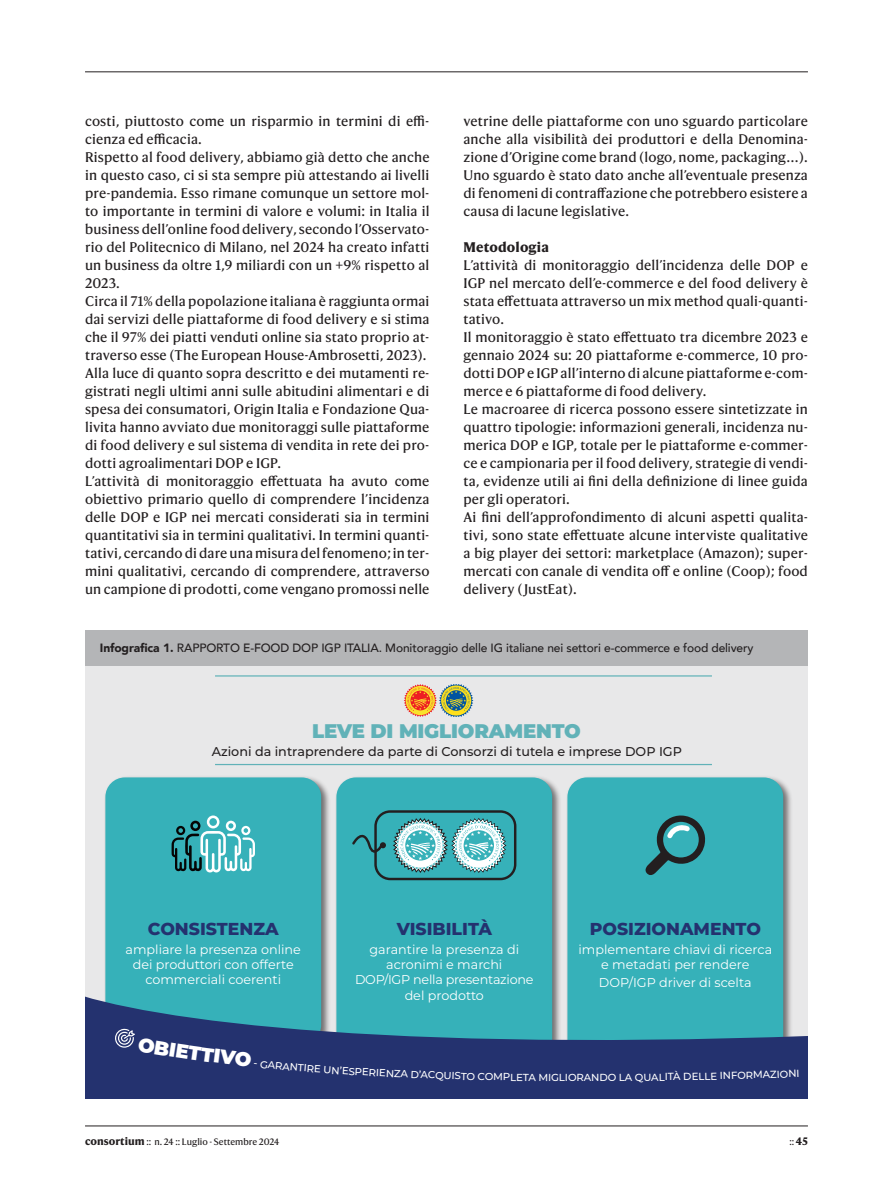
<style>
.page{position:relative;width:893px;height:1191px;background:#fff}
.page>*{position:absolute;margin:0;border:0;box-sizing:border-box;transform-origin:0 0}
.t1{font:900 19.65px "Montserrat";letter-spacing:-.01em;color:#61b2b8}
.t2{font:800 17.25px "Montserrat";color:#24326f}
.t3{font:13.5px/18px "Harding Text Web";letter-spacing:.01em;color:#231f20;text-align:justify}
.t4{font:700 13.5px "Harding Text Web";letter-spacing:.01em;color:#231f20}
.t5{font:12.75px/15.3px "Montserrat";color:#fff;text-align:center}
.t6{font:500 12.75px "Montserrat";color:#231f20}
.t7{font:12.75px/15.3px "Montserrat";letter-spacing:-.02em;color:#fff;text-align:center}
.t8{font:500 12px "Avenir";letter-spacing:-.01em;color:#231f20}
.t9{font:500 10.2px "Montserrat";letter-spacing:-.015em;color:#fff}
.t10{font:9px "Harding Text Web";color:#231f20}
.s1{font-weight:900}
.s2{font-weight:700;font-size:10.5px}
</style>
<div class="page">
<hr style="left:85px;top:1125px;width:723px;height:1px;background:#231f20">
<hr style="left:85px;top:72px;width:723px;height:1px;background:#231f20">
<div style="left:85px;top:630px;width:723px;height:468px;background:#e8e8e9"></div>
<div style="left:85px;top:630px;width:723px;height:35px;background:#b4b5b7"></div>
<div style="left:566px;top:775px;width:226px;height:304px;background:#231f20;opacity:.6"></div>
<div style="left:567px;top:777px;width:216px;height:293px;background:#36b1b9;border-radius:19px"></div>
<div style="left:335px;top:775px;width:226px;height:296px;background:#231f20;opacity:.6"></div>
<div style="left:336px;top:777px;width:216px;height:285px;background:#36b1b9;border-radius:19px"></div>
<div style="left:104px;top:775px;width:226px;height:278px;background:#231f20;opacity:.6"></div>
<div style="left:105px;top:777px;width:216px;height:267px;background:#36b1b9;border-radius:19px"></div>
<hr style="left:215px;top:675px;width:497px;height:1px;background:#61b2b8">
<hr style="left:215px;top:764px;width:497px;height:1px;background:#61b2b8">
<svg style="left:404px;top:684px;width:69px;height:33px"></svg>
<svg style="left:172px;top:815px;width:83px;height:58px"></svg>
<svg style="left:393px;top:818px;width:113px;height:55px"></svg>
<div style="left:374px;top:810px;width:142px;height:70px;border:2px solid #231f20;border-radius:15px"></div>
<svg style="left:352px;top:825px;width:34px;height:37px"></svg>
<svg style="left:646px;top:815px;width:59px;height:60px"></svg>
<svg style="left:85px;top:985px;width:723px;height:113px;fill:#24326f"></svg>
<div style="left:115px;top:1028px;width:152px;height:40px;background:#24326f"></div>
<p class="t3" style="left:85px;top:112px;width:346px">costi, piuttosto come un risparmio in termini di effi&shy;cienza ed efficacia.</p>
<p class="t3" style="left:85px;top:148px;width:346px">Rispetto al food delivery, abbiamo già detto che anche in questo caso, ci si sta sempre più attestando ai livelli pre-pandemia. Esso rimane comunque un settore mol&shy;to importante in termini di valore e volumi: in Italia il business dell’online food delivery, secondo l’Osservato&shy;rio del Politecnico di Milano, nel 2024 ha creato infatti un business da oltre 1,9 miliardi con un +9% rispetto al 2023.</p>
<p class="t3" style="left:85px;top:292px;width:346px">Circa il 71% della popolazione italiana è raggiunta ormai dai servizi delle piattaforme di food delivery e si stima che il 97% dei piatti venduti online sia stato proprio at&shy;traverso esse (The European House-Ambrosetti, 2023).</p>
<p class="t3" style="left:85px;top:364px;width:346px">Alla luce di quanto sopra descritto e dei mutamenti re&shy;gistrati negli ultimi anni sulle abitudini alimentari e di spesa dei consumatori, Origin Italia e Fondazione Qua&shy;livita hanno avviato due monitoraggi sulle piattaforme di food delivery e sul sistema di vendita in rete dei pro&shy;dotti agroalimentari DOP e IGP.</p>
<p class="t3" style="left:85px;top:472px;width:346px">L’attività di monitoraggio effettuata ha avuto come obiettivo primario quello di comprendere l’incidenza delle DOP e IGP nei mercati considerati sia in termini quantitativi sia in termini qualitativi. In termini quanti&shy;tativi, cercando di dare una misura del fenomeno; in ter&shy;mini qualitativi, cercando di comprendere, attraverso un campione di prodotti, come vengano promossi nelle</p>
<p class="t3" style="left:463px;top:112px;width:346px">vetrine delle piattaforme con uno sguardo particolare anche alla visibilità dei produttori e della Denomina&shy;zione d’Origine come brand (logo, nome, packaging…).<br>Uno sguardo è stato dato anche all’eventuale presenza di fenomeni di contraffazione che potrebbero esistere a causa di lacune legislative.</p>
<p class="t4" style="left:463px;top:239px;width:87px">Metodologia</p>
<p class="t3" style="left:463px;top:256px;width:346px">L’attività di monitoraggio dell’incidenza delle DOP e IGP nel mercato dell’e-commerce e del food delivery è stata effettuata attraverso un mix method quali-quanti&shy;tativo.</p>
<p class="t3" style="left:463px;top:328px;width:346px">Il monitoraggio è stato effettuato tra dicembre 2023 e gennaio 2024 su: 20 piattaforme e-commerce, 10 pro&shy;dotti DOP e IGP all’interno di alcune piattaforme e-com&shy;merce e 6 piattaforme di food delivery.</p>
<p class="t3" style="left:463px;top:400px;width:346px">Le macroaree di ricerca possono essere sintetizzate in quattro tipologie: informazioni generali, incidenza nu&shy;merica DOP e IGP, totale per le piattaforme e-commer&shy;ce e campionaria per il food delivery, strategie di vendi&shy;ta, evidenze utili ai fini della definizione di linee guida per gli operatori.</p>
<p class="t3" style="left:463px;top:508px;width:346px">Ai fini dell’approfondimento di alcuni aspetti qualita&shy;tivi, sono state effettuate alcune interviste qualitative a big player dei settori: marketplace (Amazon); super&shy;mercati con canale di vendita off e online (Coop); food delivery ( JustEat).</p>
<p class="t8" style="left:100px;top:637px;width:655px"><span class="s1">Infografica 1.</span> RAPPORTO E-FOOD DOP IGP ITALIA. Monitoraggio delle IG italiane nei settori e-commerce e food delivery</p>
<p class="t1" style="left:312px;top:716px;width:270px">LEVE DI MIGLIORAMENTO</p>
<p class="t6" style="left:212px;top:742px;width:472px">Azioni da intraprendere da parte di Consorzi di tutela e imprese DOP IGP</p>
<p class="t2" style="left:148px;top:916px;width:132px">CONSISTENZA</p>
<p class="t5" style="left:126px;top:941px;width:177px">ampliare la presenza online dei produttori con offerte commerciali coerenti</p>
<p class="t2" style="left:397px;top:916px;width:97px">VISIBILITÀ</p>
<p class="t5" style="left:369px;top:941px;width:151px">garantire la presenza di acronimi e marchi</p>
<p class="t7" style="left:355px;top:971px;width:180px">DOP/IGP nella presentazione del prodotto</p>
<p class="t2" style="left:590px;top:916px;width:173px">POSIZIONAMENTO</p>
<p class="t5" style="left:578px;top:941px;width:195px">implementare chiavi di ricerca e metadati per rendere</p>
<p class="t5" style="left:599px;top:974px;width:154px">DOP/IGP driver di scelta</p>
<p class="t9" style="left:268px;top:1057px;width:38px;rotate:5deg">ARANT</p>
<p class="t9" style="left:304px;top:1060px;width:47px;rotate:4deg">IRE UN’E</p>
<p class="t9" style="left:349px;top:1064px;width:54px;rotate:3deg">SPERIENZ</p>
<p class="t9" style="left:401px;top:1066px;width:68px;rotate:2deg">A D’ACQUIST</p>
<p class="t9" style="left:467px;top:1069px;width:71px;rotate:1deg">O COMPLETA</p>
<p class="t9" style="left:538px;top:1070px;width:88px">MIGLIORANDO L</p>
<p class="t9" style="left:625px;top:1070px;width:100px;rotate:-1deg">A QUALITÀ DELLE I</p>
<p class="t9" style="left:722px;top:1068px;width:78px;rotate:-2deg">NFORMAZIONI</p>
<p class="t10" style="left:85px;top:1136px;width:196px"><span class="s2">consortium</span> :: n. 24 :: Luglio - Settembre 2024</p>
<p class="t10" style="left:789px;top:1136px;width:20px">:: <span class="s2">45</span></p>
</div>
